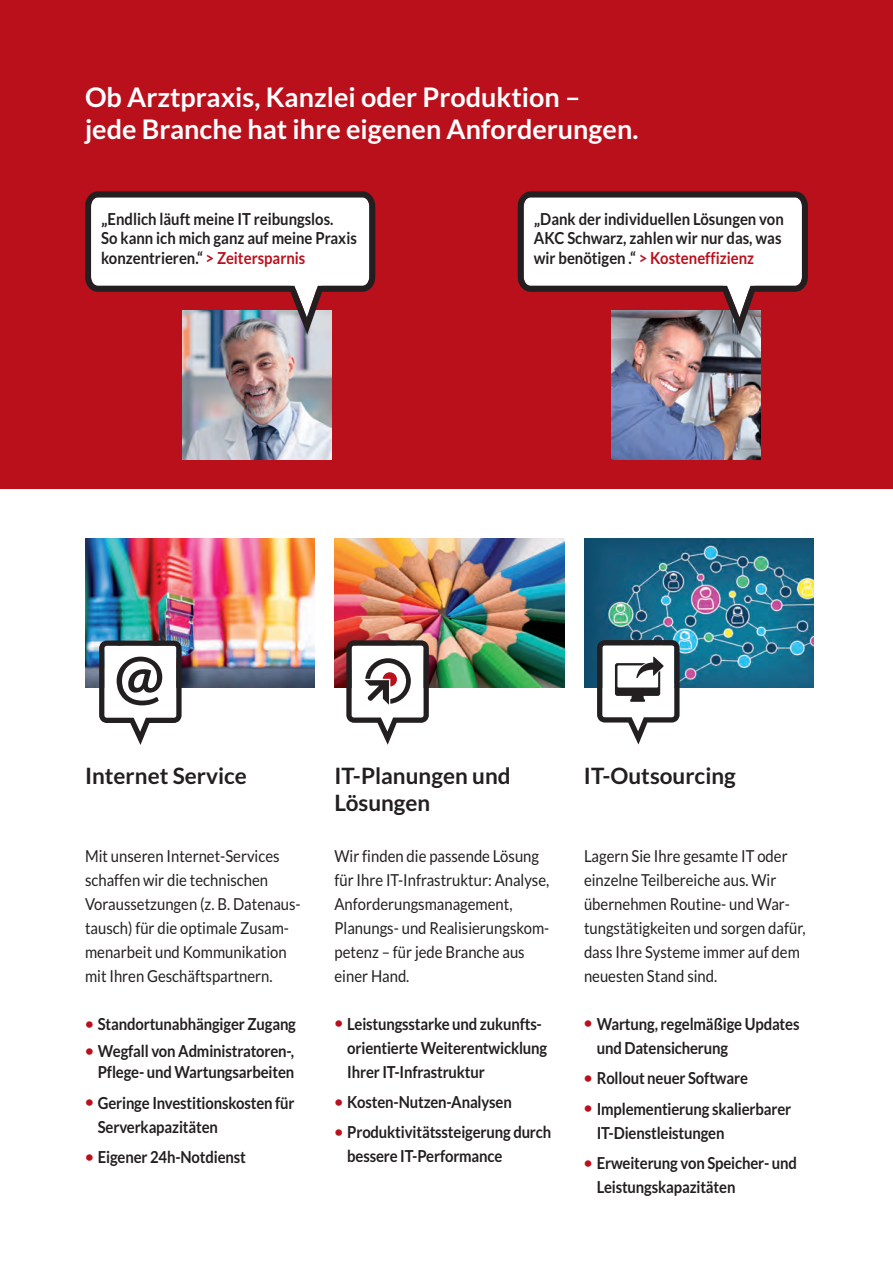
<style>
.page{position:relative;width:893px;height:1263px;background:#fff}
.page>*{position:absolute;margin:0;border:0;box-sizing:border-box;transform-origin:0 0}
.t1{font:700 27px/32.4px "Lato";color:#fff}
.t2{font:700 22.5px/27px "Lato";color:#231f20}
.t3{font:700 16.5px/24px "Lato";letter-spacing:-.01em;color:#231f20;scale:.9 1}
.t4{font:16.5px/24px "Lato";color:#231f20;scale:.9 1}
.t5{font:700 16.5px/19.8px "Lato";letter-spacing:-.01em;color:#231f20}
.s1{color:#ba101c}
.s2{font-size:15px;color:#ba101c}
</style>
<div class="page">
<div style="left:0;top:0;width:893px;height:489px;background:#ba101c"></div>
<img style="left:612px;top:334px;width:149px;height:125px">
<svg style="left:518px;top:191px;width:290px;height:143px"></svg>
<img style="left:183px;top:334px;width:149px;height:125px">
<img style="left:85px;top:538px;width:230px;height:149px">
<img style="left:335px;top:538px;width:229px;height:149px">
<img style="left:584px;top:538px;width:230px;height:149px">
<svg style="left:85px;top:191px;width:290px;height:143px"></svg>
<svg style="left:99px;top:640px;width:83px;height:105px"></svg>
<svg style="left:346px;top:640px;width:83px;height:105px"></svg>
<svg style="left:597px;top:640px;width:82px;height:104px"></svg>
<p class="t1" style="left:85px;top:83px;width:555px">Ob Arztpraxis, Kanzlei oder Produktion – jede Branche hat ihre eigenen Anforderungen.</p>
<p class="t5" style="left:101px;top:210px;width:257px">„Endlich läuft meine IT reibungslos.<br>So kann ich mich ganz auf meine Praxis konzentrieren.“ <span class="s1">&gt; Zeitersparnis</span></p>
<p class="t5" style="left:534px;top:210px;width:252px">„Dank der individuellen Lösungen von<br>AKC Schwarz, zahlen wir nur das, was wir benötigen .“ <span class="s1">&gt; Kosteneffizienz</span></p>
<p class="t2" style="left:85px;top:764px;width:163px">Internet Service</p>
<p class="t4" style="left:85px;top:845px;width:241px">Mit unseren Internet-Services schaffen wir die technischen<br>Voraussetzungen (z. B. Datenaus&shy;tausch) für die optimale Zusam&shy;menarbeit und Kommunikation mit Ihren Geschäftspartnern.</p>
<p class="t3" style="left:85px;top:1013px;width:236px"><span class="s2">•</span> Standortunabhängiger Zugang</p>
<p class="t3" style="left:85px;top:1042px;width:234px;line-height:21px;text-align:right"><span class="s2">•</span> Wegfall von Administratoren-,<br>Pflege- und Wartungsarbeiten</p>
<p class="t3" style="left:98px;top:1092px;width:220px;text-indent:-13px"><span class="s2">•</span> Geringe Investitionskosten für<br>Serverkapazitäten</p>
<p class="t3" style="left:85px;top:1146px;width:180px"><span class="s2">•</span> Eigener 24h-Notdienst</p>
<p class="t2" style="left:334px;top:764px;width:178px">IT-Planungen und<br>Lösungen</p>
<p class="t4" style="left:335px;top:845px;width:240px">Wir finden die passende Lösung für Ihre IT-Infrastruktur: Analyse,<br>Anforderungsmanagement,<br>Planungs- und Realisierungskom&shy;petenz – für jede Branche aus einer Hand.</p>
<p class="t3" style="left:347px;top:1013px;width:224px;text-indent:-13px"><span class="s2">•</span> Leistungsstarke und zukunfts&shy;orientierte Weiterentwicklung<br>Ihrer IT-Infrastruktur</p>
<p class="t3" style="left:334px;top:1091px;width:199px"><span class="s2">•</span> Kosten-Nutzen-Analysen</p>
<p class="t3" style="left:347px;top:1122px;width:228px;text-indent:-13px"><span class="s2">•</span> Produktivitätssteigerung durch bessere IT-Performance</p>
<p class="t2" style="left:584px;top:764px;width:153px">IT-Outsourcing</p>
<p class="t4" style="left:584px;top:845px;width:248px">Lagern Sie Ihre gesamte IT oder einzelne Teilbereiche aus. Wir übernehmen Routine- und War&shy;tungstätigkeiten und sorgen dafür, dass Ihre Systeme immer auf dem neuesten Stand sind.</p>
<p class="t3" style="left:597px;top:1013px;width:227px;text-indent:-13px"><span class="s2">•</span> Wartung, regelmäßige Updates und Datensicherung</p>
<p class="t3" style="left:584px;top:1067px;width:184px"><span class="s2">•</span> Rollout neuer Software</p>
<p class="t3" style="left:597px;top:1098px;width:218px;text-indent:-13px"><span class="s2">•</span> Implementierung skalierbarer<br>IT-Dienstleistungen</p>
<p class="t3" style="left:597px;top:1152px;width:224px;text-indent:-13px"><span class="s2">•</span> Erweiterung von Speicher- und<br>Leistungskapazitäten</p>
</div>
